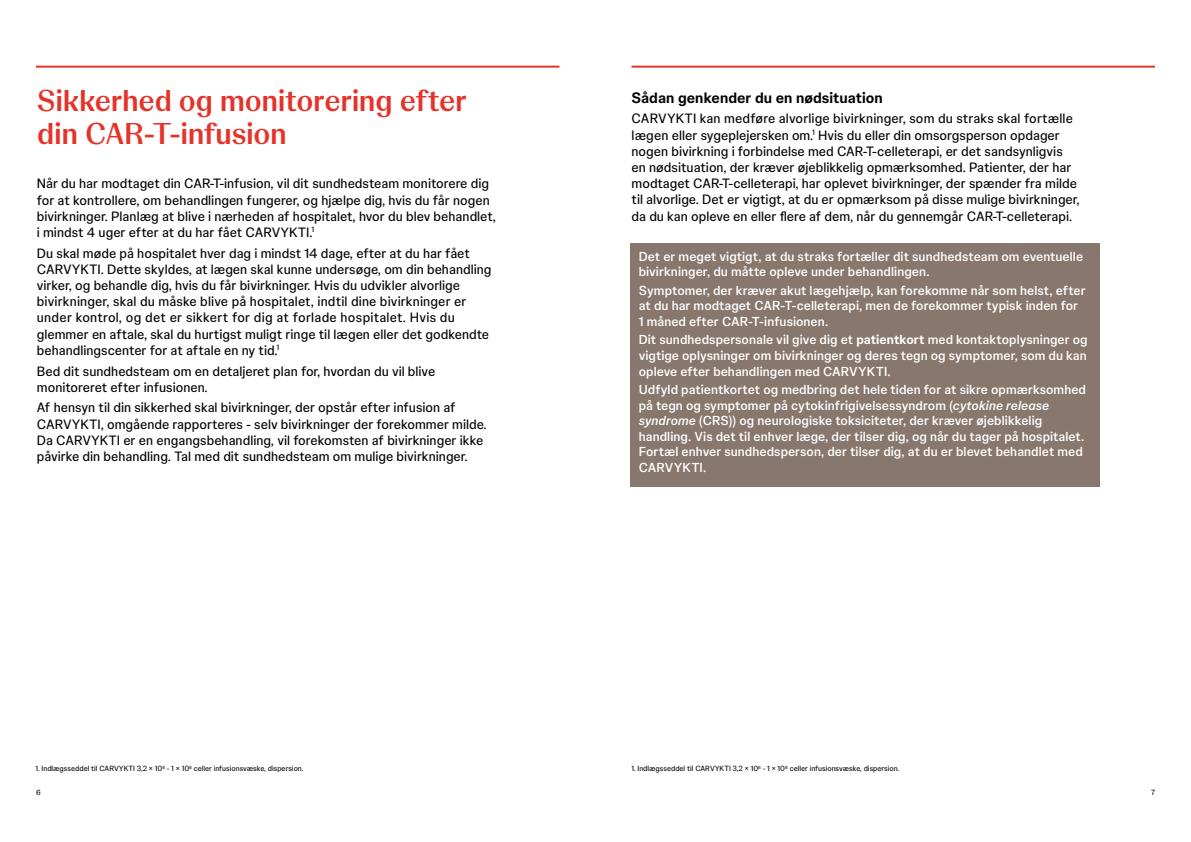
<style>
.page{position:relative;width:1191px;height:842px;background:#fff}
.page>*{position:absolute;margin:0;border:0;box-sizing:border-box;transform-origin:0 0}
.t1{font:700 30px/33px "Johnson Display";color:#e6332a}
.t2{font:700 15px "Johnson Text";letter-spacing:.005em;color:#000}
.t3{font:13.5px/16.2px "Johnson Text";color:#000}
.t4{font:500 13px/15.6px "Johnson Text";letter-spacing:.005em;color:#fff}
.t5{font:7.5px "Johnson Text";color:#000}
.s1{font-weight:700}
.s2{font-style:italic}
</style>
<div class="page">
<div style="left:630px;top:243px;width:469px;height:243px;background:#87776d"></div>
<hr style="left:36px;top:66px;width:523px;height:2px;background:#e6332a">
<hr style="left:631px;top:66px;width:524px;height:2px;background:#e6332a">
<h1 class="t1" style="left:37px;top:82px;width:431px">Sikkerhed og monitorering efter din CAR-T-infusion</h1>
<p class="t3" style="left:37px;top:175px;width:460px">Når du har modtaget din CAR-T-infusion, vil dit sundhedsteam monitorere dig for at kontrollere, om behandlingen fungerer, og hjælpe dig, hvis du får nogen bivirkninger. Planlæg at blive i nærheden af hospitalet, hvor du blev behandlet, i mindst 4 uger efter at du har fået CARVYKTI.<sup>1</sup></p>
<p class="t3" style="left:37px;top:244px;width:456px">Du skal møde på hospitalet hver dag i mindst 14 dage, efter at du har fået CARVYKTI. Dette skyldes, at lægen skal kunne undersøge, om din behandling virker, og behandle dig, hvis du får bivirkninger. Hvis du udvikler alvorlige bivirkninger, skal du måske blive på hospitalet, indtil dine bivirkninger er under kontrol, og det er sikkert for dig at forlade hospitalet. Hvis du glemmer en aftale, skal du hurtigst muligt ringe til lægen eller det godkendte behandlingscenter for at aftale en ny tid.<sup>1</sup></p>
<p class="t3" style="left:37px;top:362px;width:400px">Bed dit sundhedsteam om en detaljeret plan for, hvordan du vil blive monitoreret efter infusionen.</p>
<p class="t3" style="left:37px;top:399px;width:451px">Af hensyn til din sikkerhed skal bivirkninger, der opstår efter infusion af CARVYKTI, omgående rapporteres - selv bivirkninger der forekommer milde.<br>Da CARVYKTI er en engangsbehandling, vil forekomsten af bivirkninger ikke påvirke din behandling. Tal med dit sundhedsteam om mulige bivirkninger.</p>
<p class="t2" style="left:631px;top:86px;width:253px">Sådan genkender du en nødsituation</p>
<p class="t3" style="left:631px;top:110px;width:450px">CARVYKTI kan medføre alvorlige bivirkninger, som du straks skal fortælle lægen eller sygeplejersken om.<sup>1</sup> Hvis du eller din omsorgsperson opdager nogen bivirkning i forbindelse med CAR-T-celleterapi, er det sandsynligvis en nødsituation, der kræver øjeblikkelig opmærksomhed. Patienter, der har modtaget CAR-T-celleterapi, har oplevet bivirkninger, der spænder fra milde til alvorlige. Det er vigtigt, at du er opmærksom på disse mulige bivirkninger, da du kan opleve en eller flere af dem, når du gennemgår CAR-T-celleterapi.</p>
<p class="t4" style="left:639px;top:247px;width:446px">Det er meget vigtigt, at du straks fortæller dit sundhedsteam om eventuelle bivirkninger, du måtte opleve under behandlingen.</p>
<p class="t4" style="left:639px;top:281px;width:448px">Symptomer, der kræver akut lægehjælp, kan forekomme når som helst, efter at du har modtaget CAR-T-celleterapi, men de forekommer typisk inden for<br>1 måned efter CAR-T-infusionen.</p>
<p class="t4" style="left:639px;top:331px;width:450px;text-align:justify">Dit sundhedspersonale vil give dig et <span class="s1">patientkort</span> med kontaktoplysninger og vigtige oplysninger om bivirkninger og deres tegn og symptomer, som du kan opleve efter behandlingen med CARVYKTI.</p>
<p class="t4" style="left:639px;top:381px;width:449px">Udfyld patientkortet og medbring det hele tiden for at sikre opmærksomhed på tegn og symptomer på cytokinfrigivelsessyndrom (<span class="s2">cytokine release syndrome</span> (CRS)) og neurologiske toksiciteter, der kræver øjeblikkelig handling. Vis det til enhver læge, der tilser dig, og når du tager på hospitalet.<br>Fortæl enhver sundhedsperson, der tilser dig, at du er blevet behandlet med CARVYKTI.</p>
<p class="t5" style="left:36px;top:763px;width:269px">1. Indlægsseddel til CARVYKTI 3,2 × 10<sup>6</sup> - 1 × 10<sup>8</sup> celler infusionsvæske, dispersion.</p>
<p class="t5" style="left:631px;top:763px;width:269px">1. Indlægsseddel til CARVYKTI 3,2 × 10<sup>6</sup> - 1 × 10<sup>8</sup> celler infusionsvæske, dispersion.</p>
<p class="t5" style="left:36px;top:787px;width:6px">6</p>
<p class="t5" style="left:1151px;top:787px;width:5px">7</p>
</div>
